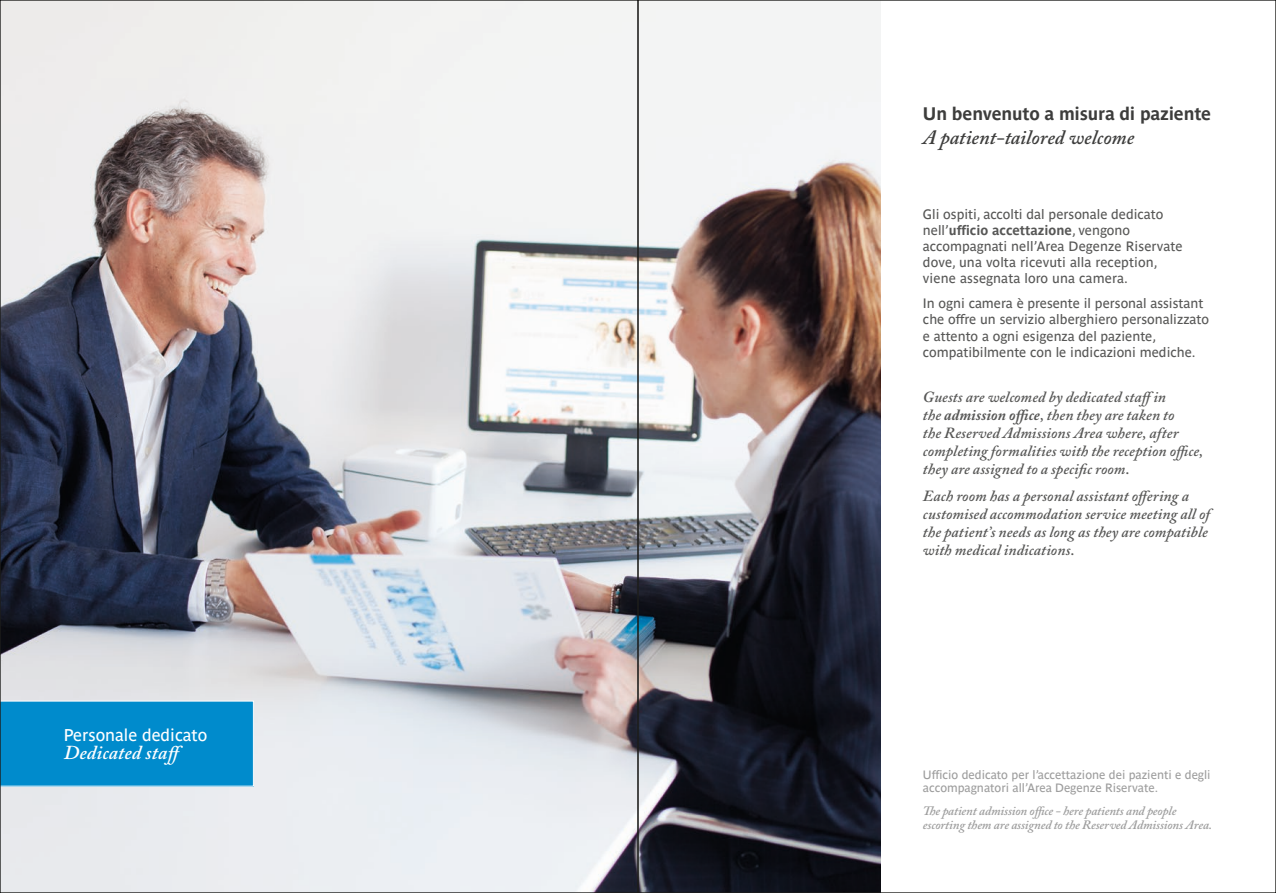
<style>
.page{position:relative;width:1276px;height:893px;background:#fff}
.page>*{position:absolute;margin:0;border:0;box-sizing:border-box;transform-origin:0 0}
.t1{font:italic 600 20.25px "Adobe Caslon Pro";color:#3d3d3c}
.t2{font:italic 600 19.65px "Adobe Caslon Pro";letter-spacing:.005em;color:#fff}
.t3{font:700 18px "Parisine Ptf";letter-spacing:-.01em;color:#3d3d3c}
.t4{font:16.95px "Parisine Ptf";color:#fff}
.t5{font:italic 600 15.45px/18px "Adobe Caslon Pro";letter-spacing:.005em;color:#575756}
.t6{font:13.5px/16.2px "Parisine Ptf";color:#575756}
.t7{font:italic 600 12.75px/14.2px "Adobe Caslon Pro";letter-spacing:-.01em;color:#9d9d9d}
.t8{font:12px/13.5px "Parisine Ptf";color:#9d9d9d}
.s1{font-weight:700}
</style>
<div class="page">
<img style="left:2px;top:2px;width:878px;height:889px">
<div style="left:2px;top:701px;width:252px;height:85px;background:#008bcc"></div>
<p class="t4" style="left:64px;top:722px;width:145px">Personale dedicato</p>
<p class="t2" style="left:64px;top:740px;width:124px">Dedicated staff</p>
<p class="t3" style="left:923px;top:100px;width:290px">Un benvenuto a misura di paziente</p>
<h1 class="t1" style="left:923px;top:126px;width:213px">A patient-tailored welcome</h1>
<p class="t6" style="left:923px;top:205px;width:261px">Gli ospiti, accolti dal personale dedicato nell’<span class="s1">ufficio accettazione</span>, vengono accompagnati nell’Area Degenze Riservate dove, una volta ricevuti alla reception, viene assegnata loro una camera.</p>
<p class="t6" style="left:923px;top:294px;width:287px">In ogni camera è presente il personal assistant che offre un servizio alberghiero personalizzato e attento a ogni esigenza del paziente, compatibilmente con le indicazioni mediche.</p>
<p class="t5" style="left:923px;top:388px;width:282px">Guests are welcomed by dedicated staffin<br>the <span class="s1">admission office</span>, then they are taken to<br>the Reserved Admissions Area where, after completing formalities with the reception office, they are assigned to a specific room.</p>
<p class="t5" style="left:923px;top:486px;width:288px">Each room has a personal assistant offering a customised accommodation service meeting all of the patient’s needs as long as they are compatible with medical indications.</p>
<p class="t8" style="left:923px;top:767px;width:289px">Ufficio dedicato per l’accettazione dei pazienti e degli accompagnatori all’Area Degenze Riservate.</p>
<p class="t7" style="left:923px;top:803px;width:291px">The patient admission office - here patients and people escorting them are assigned to the Reserved Admissions Area.</p>
</div>
